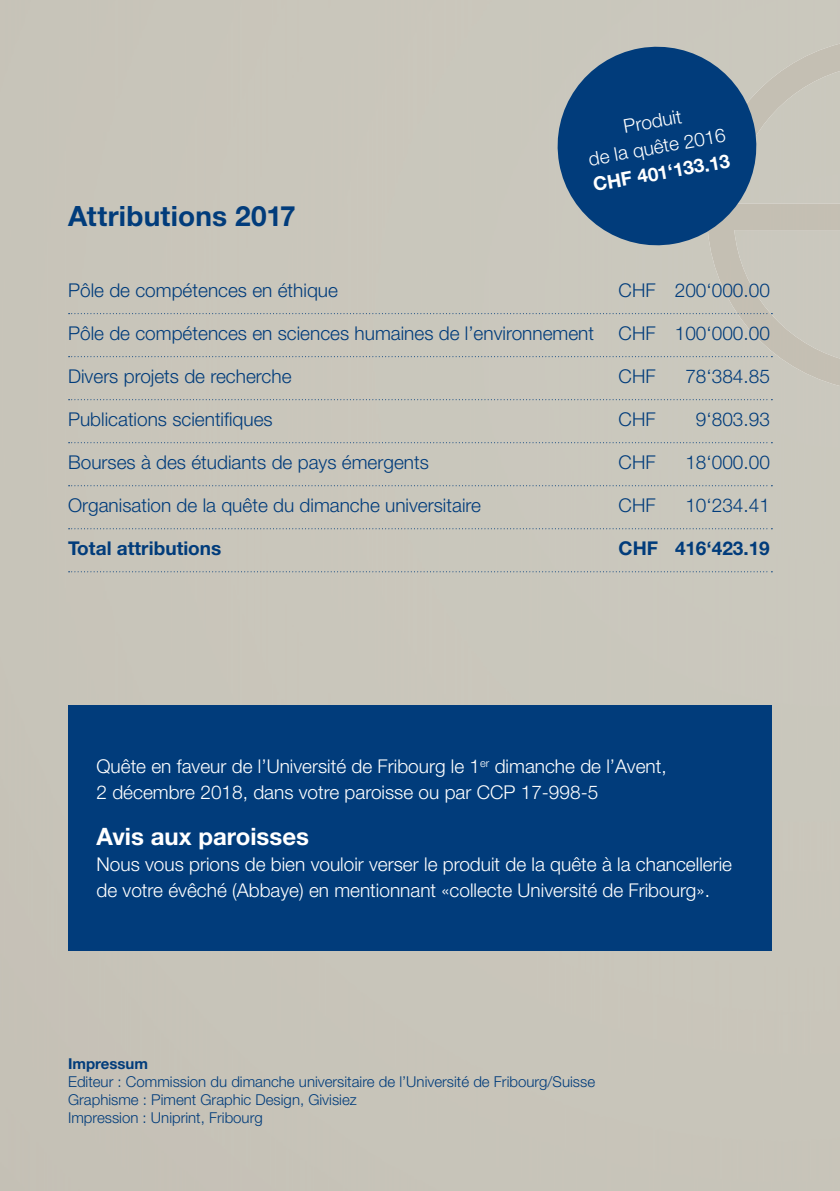
<style>
.page{position:relative;width:840px;height:1191px;background:#fff}
.page>*{position:absolute;margin:0;border:0;box-sizing:border-box;transform-origin:0 0}
.t1{font:700 28px "Helvetica Neue CE";letter-spacing:.005em;color:#013c7b}
.t2{font:700 24px "Helvetica Neue CE";color:#fff}
.t3{font:300 19px "Helvetica Neue CE";color:#013c7b}
.t4{font:300 19px/26px "Helvetica Neue CE";color:#fff}
.t5{font:700 19px "Helvetica Neue CE";color:#013c7b}
.t6{font:700 19px "Helvetica Neue CE";color:#fff}
.t7{font:300 15px/18px "Helvetica Neue CE";color:#013c7b}
.t8{font:700 15px "Helvetica Neue CE";color:#013c7b}
</style>
<div class="page">
<div style="left:0;top:0;width:839px;height:1191px;background:#c9c6bb"></div>
<img style="left:706px;top:44px;width:133px;height:342px">
<div style="left:68px;top:705px;width:703px;height:245px;background:#013c7b"></div>
<svg style="left:69px;top:313px;width:703px;height:1px"></svg>
<svg style="left:69px;top:356px;width:703px;height:1px"></svg>
<svg style="left:69px;top:399px;width:703px;height:1px"></svg>
<svg style="left:69px;top:442px;width:703px;height:1px"></svg>
<svg style="left:69px;top:485px;width:703px;height:1px"></svg>
<svg style="left:69px;top:528px;width:703px;height:1px"></svg>
<svg style="left:69px;top:571px;width:703px;height:1px"></svg>
<svg style="left:549px;top:39px;width:214px;height:214px;background:#41688f"></svg>
<h1 class="t1" style="left:68px;top:198px;width:229px">Attributions 2017</h1>
<p class="t4" style="left:581px;top:120px;width:139px;text-align:center;rotate:-10deg">Produit<br>de la quête 2016</p>
<p class="t6" style="left:591px;top:173px;width:139px;rotate:-10deg">C H F 401‘133.13</p>
<p class="t3" style="left:68px;top:279px;width:271px">Pôle de compétences en éthique</p>
<p class="t3" style="left:618px;top:279px;width:153px">CHF 200‘000.00</p>
<p class="t3" style="left:68px;top:322px;width:527px">Pôle de compétences en sciences humaines de l’environnement</p>
<p class="t3" style="left:618px;top:322px;width:153px">CHF 100‘000.00</p>
<p class="t3" style="left:68px;top:365px;width:225px">Divers projets de recherche</p>
<p class="t3" style="left:618px;top:365px;width:38px">CHF</p>
<p class="t3" style="left:685px;top:365px;width:86px">78‘384.85</p>
<p class="t3" style="left:68px;top:408px;width:206px">Publications scientifiques</p>
<p class="t3" style="left:618px;top:408px;width:38px">CHF</p>
<p class="t3" style="left:695px;top:408px;width:75px">9‘803.93</p>
<p class="t3" style="left:68px;top:451px;width:362px">Bourses à des étudiants de pays émergents</p>
<p class="t3" style="left:618px;top:451px;width:38px">CHF</p>
<p class="t3" style="left:685px;top:451px;width:86px">18‘000.00</p>
<p class="t3" style="left:68px;top:494px;width:414px">Organisation de la quête du dimanche universitaire</p>
<p class="t3" style="left:618px;top:494px;width:38px">CHF</p>
<p class="t3" style="left:685px;top:494px;width:86px">10‘234.41</p>
<p class="t5" style="left:68px;top:537px;width:155px">Total attributions</p>
<p class="t5" style="left:618px;top:537px;width:152px">CHF 416‘423.19</p>
<p class="t4" style="left:96px;top:753px;width:571px">Quête en faveur de l’Université de Fribourg le 1<sup>er</sup> dimanche de l’Avent,<br>2 décembre 2018, dans votre paroisse ou par CCP 17-998-5</p>
<p class="t2" style="left:96px;top:822px;width:214px">Avis aux paroisses</p>
<p class="t4" style="left:96px;top:851px;width:636px">Nous vous prions de bien vouloir verser le produit de la quête à la chancellerie de votre évêché (Abbaye) en mentionnant «collecte Université de Fribourg».</p>
<p class="t8" style="left:68px;top:1054px;width:81px">Impressum</p>
<p class="t7" style="left:68px;top:1072px;width:528px">Editeur : Commission du dimanche universitaire de l’Université de Fribourg/Suisse<br>Graphisme : Piment Graphic Design, Givisiez<br>Impression : Uniprint, Fribourg</p>
</div>
